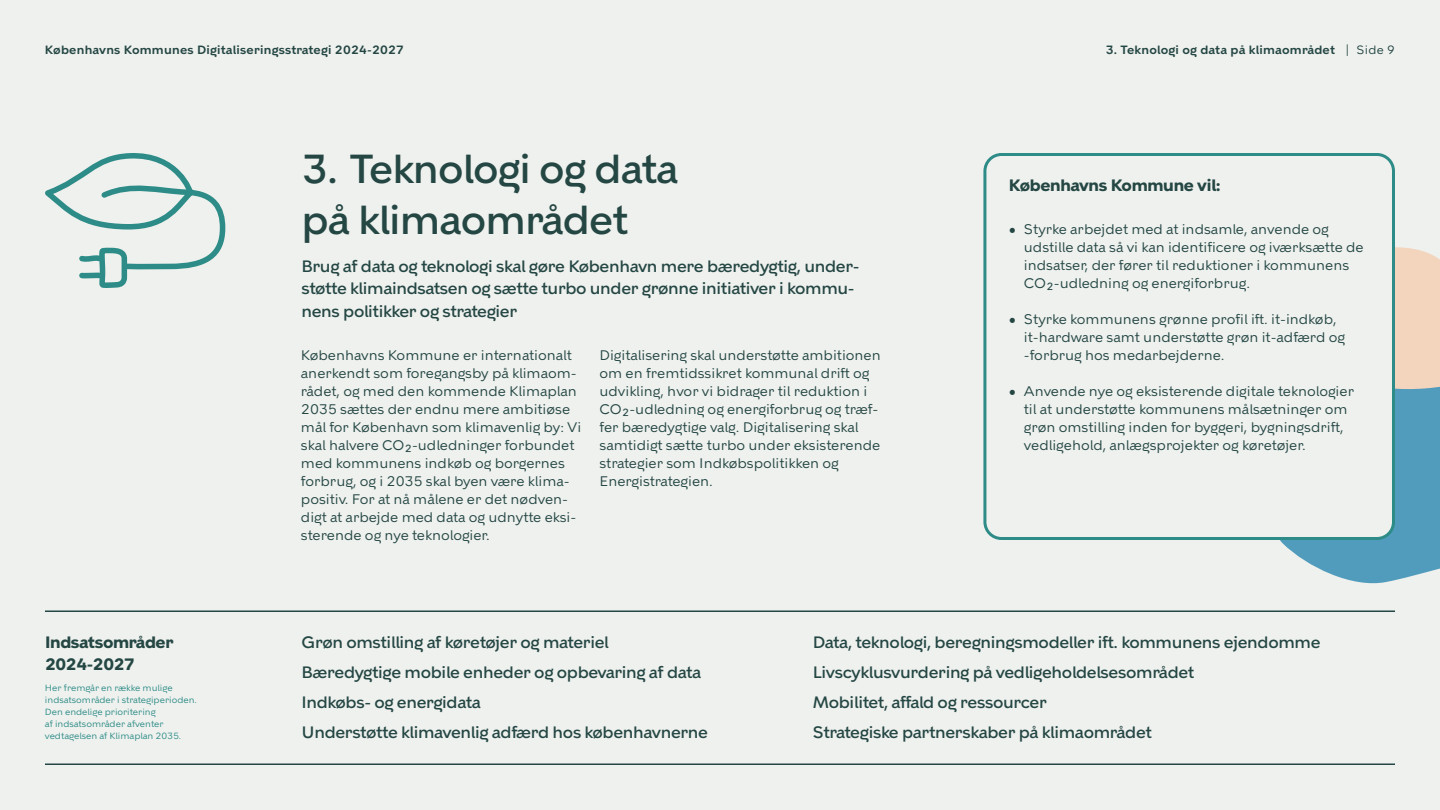
<style>
.page{position:relative;width:1440px;height:810px;background:#eff1ee}
.page>*{position:absolute;margin:0;border:0;box-sizing:border-box;transform-origin:0 0}
.t1{font:500 40.5px/51px "KBH";letter-spacing:-.02em;color:#254744}
.t2{font:500 16.5px/30px "KBH";letter-spacing:-.02em;color:#254744}
.t3{font:700 16.5px/22.5px "KBH";letter-spacing:-.02em;color:#254744}
.t4{font:13.88px/18px "KBH";color:#254744}
.t5{font:600 12px "KBH";letter-spacing:.02em;color:#254744}
.t6{font:9px/12px "KBH";color:#2d8c87}
.s1{font-weight:400}
</style>
<div class="page">
<svg style="left:1280px;top:247px;width:160px;height:337px;background:#92b5c1"></svg>
<hr style="left:45px;top:611px;width:1350px;height:1px;background:#254744">
<hr style="left:45px;top:764px;width:1350px;height:1px;background:#254744">
<div style="left:985px;top:155px;width:408px;height:383px;background:#eff1ee;border-radius:16px"></div>
<div style="left:983px;top:153px;width:412px;height:387px;border:3px solid #2d8c87;border-radius:16px"></div>
<svg style="left:45px;top:153px;width:181px;height:135px"></svg>
<p class="t5" style="left:45px;top:45px;width:361px">Københavns Kommunes Digitaliseringsstrategi 2024-2027</p>
<p class="t5" style="left:1106px;top:45px;width:291px">3. Teknologi og data på klimaområdet <span class="s1">| Side 9</span></p>
<h1 class="t1" style="left:301px;top:147px;width:378px">3. Teknologi og data på klimaområdet</h1>
<p class="t2" style="left:301px;top:256px;width:560px;line-height:22.5px">Brug af data og teknologi skal gøre København mere bæredygtig, under&shy;støtte klimaindsatsen og sætte turbo under grønne initiativer i kommu&shy;nens politikker og strategier</p>
<p class="t4" style="left:301px;top:346px;width:282px">Københavns Kommune er internationalt anerkendt som foregangsby på klimaom&shy;rådet, og med den kommende Klimaplan 2035 sættes der endnu mere ambitiøse mål for København som klimavenlig by: Vi skal halvere CO₂-udledninger forbundet med kommunens indkøb og borgernes forbrug, og i 2035 skal byen være klima&shy;positiv. For at nå målene er det nødven&shy;digt at arbejde med data og udnytte eksi&shy;sterende og nye teknologier.</p>
<p class="t4" style="left:600px;top:346px;width:283px">Digitalisering skal understøtte ambitionen om en fremtidssikret kommunal drift og udvikling, hvor vi bidrager til reduktion i CO₂-udledning og energiforbrug og træf&shy;fer bæredygtige valg. Digitalisering skal samtidigt sætte turbo under eksisterende strategier som Indkøbspolitikken og Energistrategien.</p>
<p class="t3" style="left:1009px;top:175px;width:213px">Københavns Kommune vil:</p>
<p class="t4" style="left:1024px;top:220px;width:341px;text-indent:-15px">• Styrke arbejdet med at indsamle, anvende og udstille data så vi kan identificere og iværksætte de indsatser, der fører til reduktioner i kommunens CO₂-udledning og energiforbrug.</p>
<p class="t4" style="left:1024px;top:310px;width:323px;text-indent:-15px">• Styrke kommunens grønne profil ift. it-indkøb, it-hardware samt understøtte grøn it-adfærd og -forbrug hos medarbejderne.</p>
<p class="t4" style="left:1024px;top:382px;width:332px;text-indent:-15px">• Anvende nye og eksisterende digitale teknologier til at understøtte kommunens målsætninger om grøn omstilling inden for byggeri, bygningsdrift, vedligehold, anlægsprojekter og køretøjer.</p>
<p class="t3" style="left:45px;top:632px;width:130px">Indsatsområder<br>2024-2027</p>
<p class="t2" style="left:813px;top:628px;width:509px">Data, teknologi, beregningsmodeller ift. kommunens ejendomme Livscyklusvurdering på vedligeholdelsesområdet<br>Mobilitet, affald og ressourcer<br>Strategiske partnerskaber på klimaområdet</p>
<p class="t2" style="left:301px;top:628px;width:408px">Grøn omstilling af køretøjer og materiel Bæredygtige mobile enheder og opbevaring af data Indkøbs- og energidata<br>Understøtte klimavenlig adfærd hos københavnerne</p>
<p class="t6" style="left:45px;top:682px;width:153px">Her fremgår en række mulige indsatsområder i strategiperioden.<br>Den endelige prioritering<br>af indsatsområder afventer vedtagelsen af Klimaplan 2035.</p>
</div>
